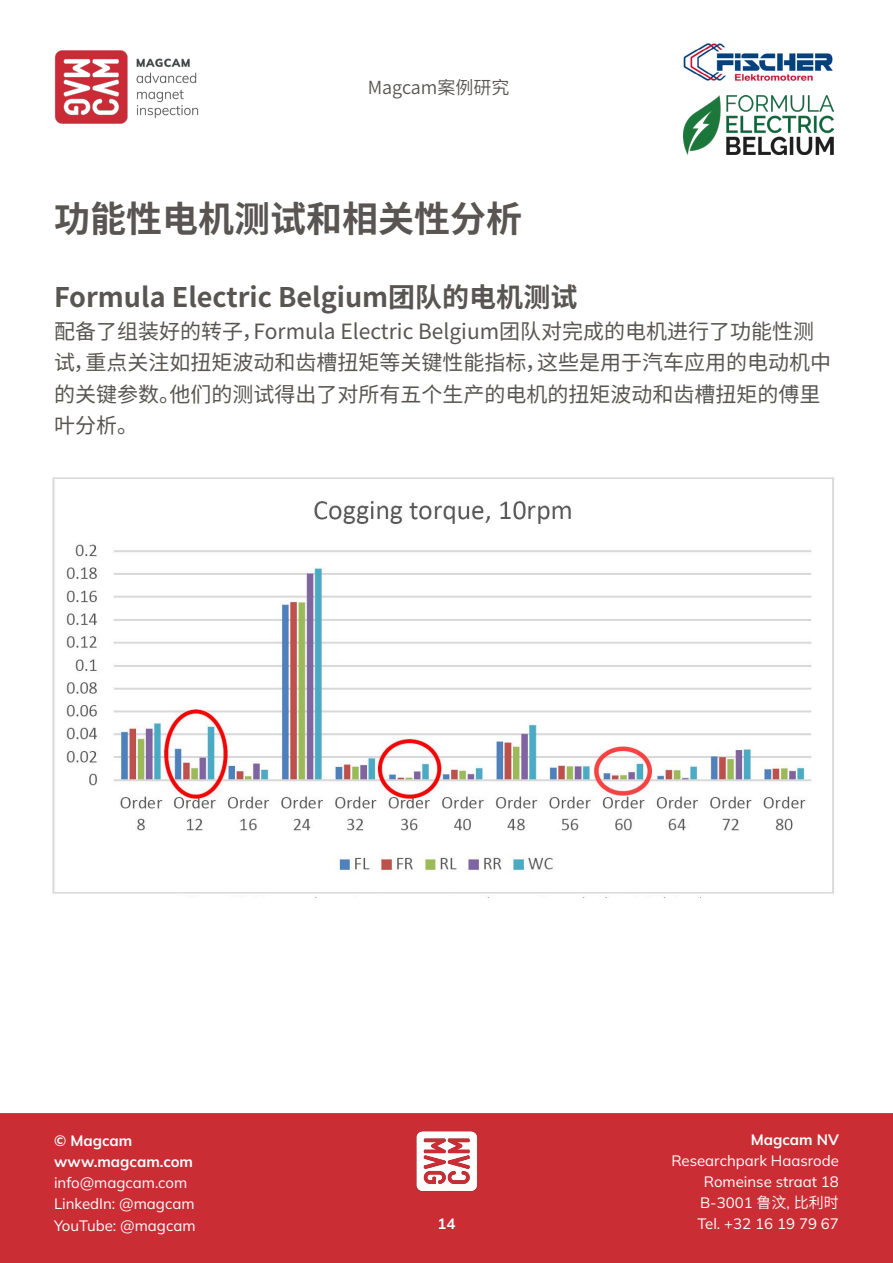
<style>
.page{position:relative;width:893px;height:1263px;background:#fff}
.page>*{position:absolute;margin:0;border:0;box-sizing:border-box;transform-origin:0 0}
.t1{font:700 36px "Source Han Sans CN";color:#585552}
.t2{font:700 27px "Source Han Sans CN";color:#585552}
.t3{font:21px/31.5px "Source Han Sans CN";color:#585552}
.t4{font:18px "Source Han Sans CN";color:#585552}
.t5{font:15px/21px "Mulish";color:#fff}
.t6{font:700 15px/21px "Mulish";color:#fff}
.s1{font-family:"Source Han Sans CN"}
</style>
<div class="page">
<div style="left:0;top:1113px;width:893px;height:150px;background:#cb2d35"></div>
<img style="left:52px;top:477px;width:782px;height:417px">
<img style="left:404px;top:1118px;width:85px;height:85px">
<img style="left:54px;top:50px;width:145px;height:74px">
<img style="left:683px;top:43px;width:150px;height:38px">
<img style="left:683px;top:96px;width:150px;height:58px">
<p class="t4" style="left:368px;top:77px;width:143px">Magcam案例研究</p>
<h1 class="t1" style="left:54px;top:198px;width:469px">功能性电机测试和相关性分析</h1>
<p class="t2" style="left:54px;top:282px;width:525px">Formula Electric Belgium团队的电机测试</p>
<p class="t3" style="left:54px;top:316px;width:778px">配备了组装好的转子，Formula Electric Belgium团队对完成的电机进行了功能性测试，重点关注如扭矩波动和齿槽扭矩等关键性能指标，这些是用于汽车应用的电动机中的关键参数。他们的测试得出了对所有五个生产的电机的扭矩波动和齿槽扭矩的傅里叶分析。</p>
<p class="t6" style="left:54px;top:1130px;width:141px">© Magcam www.magcam.com</p>
<p class="t5" style="left:54px;top:1172px;width:143px">info@magcam.com<br>LinkedIn: @magcam<br>YouTube: @magcam</p>
<p class="t6" style="left:437px;top:1213px;width:19px">14</p>
<p class="t6" style="left:751px;top:1129px;width:90px">Magcam NV</p>
<p class="t5" style="left:671px;top:1150px;width:169px;text-align:right">Researchpark Haasrode<br>Romeinse straat 18<br>B-3001 <span class="s1">鲁汶</span>, <span class="s1">比利时<br></span>Tel. +32 16 19 79 67</p>
</div>
